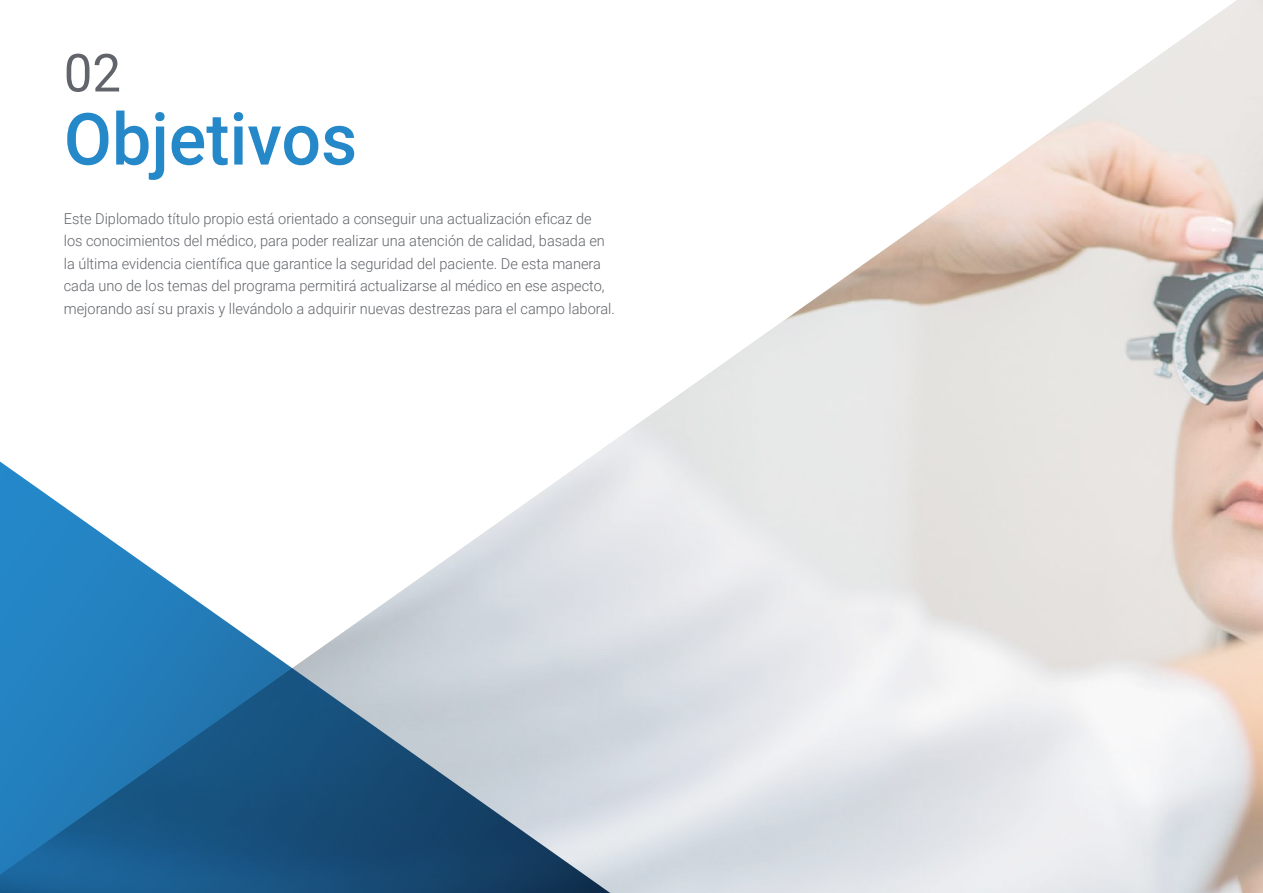
<style>
.page{position:relative;width:1263px;height:893px;background:#fff}
.page>*{position:absolute;margin:0;border:0;box-sizing:border-box;transform-origin:0 0}
.t1{font:500 72px "Roboto";color:#2488c9}
.t2{font:52.5px "Roboto";color:#61646a}
.t3{font:300 15px/22.5px "Roboto";color:#61646a}
</style>
<div class="page">
<img style="left:607px;top:0;width:656px;height:893px">
<svg style="left:0;top:446px;width:640px;height:447px"></svg>
<h2 class="t2" style="left:64px;top:36px;width:59px">02</h2>
<h1 class="t1" style="left:64px;top:89px;width:295px">Objetivos</h1>
<p class="t3" style="left:64px;top:207px;width:553px">Este Diplomado título propio está orientado a conseguir una actualización eficaz de<br>los conocimientos del médico, para poder realizar una atención de calidad, basada en la última evidencia científica que garantice la seguridad del paciente. De esta manera cada uno de los temas del programa permitirá actualizarse al médico en ese aspecto, mejorando así su praxis y llevándolo a adquirir nuevas destrezas para el campo laboral.</p>
</div>
